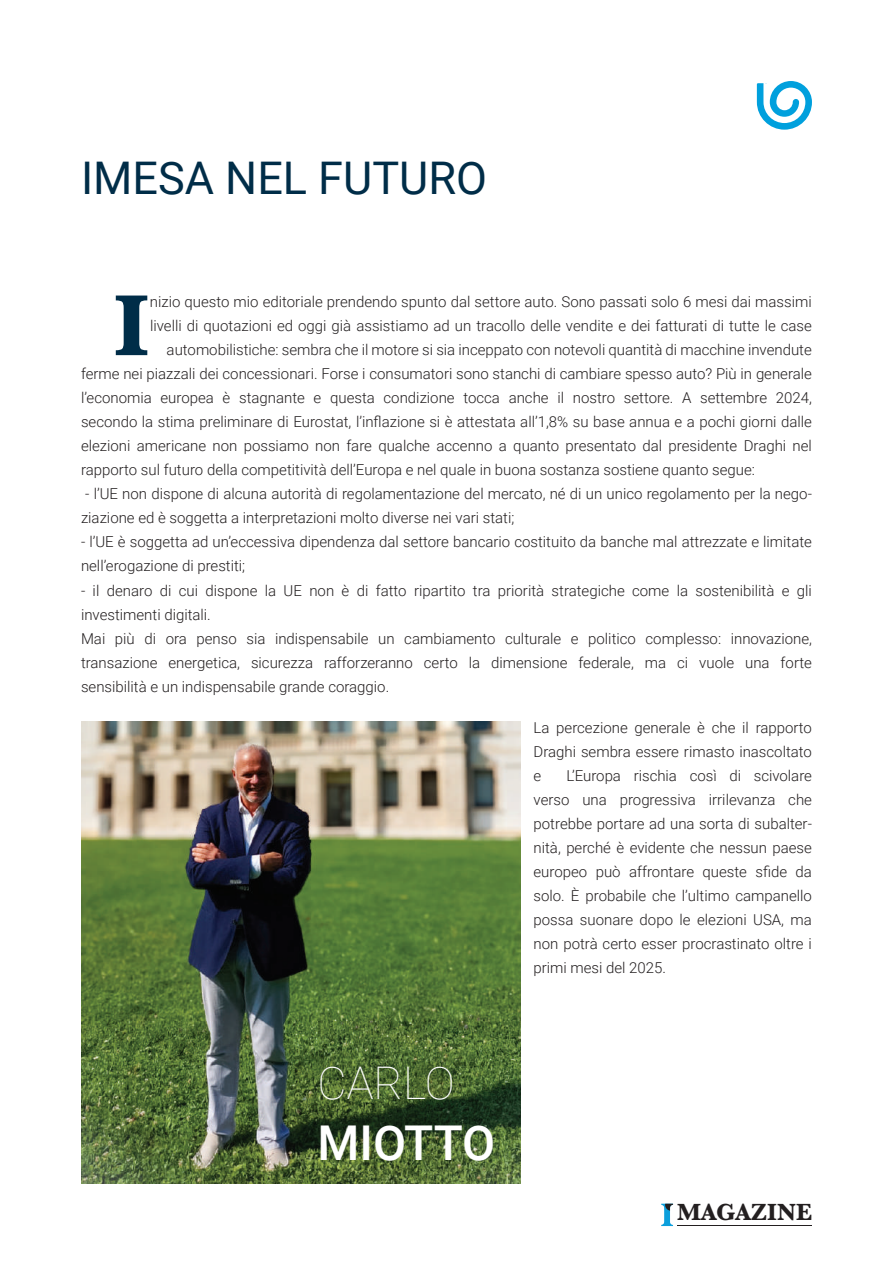
<style>
.page{position:relative;width:893px;height:1263px;background:#fff}
.page>*{position:absolute;margin:0;border:0;box-sizing:border-box;transform-origin:0 0}
.t1{font:700 90px "Baskerville";color:#002d48}
.t2{font:500 48px "Roboto";color:#fff}
.t3{font:45px "Roboto";color:#002d48}
.t4{font:100 45px "Roboto";color:#fff}
.t5{font:700 24.3px "Baskerville";color:#231f20}
.t6{font:300 15px/24px "Roboto";color:#231f20}
</style>
<div class="page">
<img style="left:81px;top:721px;width:439px;height:462px">
<hr style="left:678px;top:1225px;width:134px;height:1px;background:#231f20">
<svg style="left:661px;top:1204px;width:12px;height:22px"></svg>
<svg style="left:757px;top:81px;width:55px;height:49px"></svg>
<h3 class="t3" style="left:81px;top:146px;width:408px">IMESA NEL FUTURO</h3>
<h1 class="t1" style="left:113px;top:263px;width:38px">I</h1>
<p class="t6" style="left:150px;top:290px;width:663px">nizio questo mio editoriale prendendo spunto dal settore auto. Sono passati solo 6 mesi dai massimi</p>
<p class="t6" style="left:150px;top:314px;width:663px">livelli di quotazioni ed oggi già assistiamo ad un tracollo delle vendite e dei fatturati di tutte le case</p>
<p class="t6" style="left:167px;top:338px;width:647px">automobilistiche: sembra che il motore si sia inceppato con notevoli quantità di macchine invendute</p>
<p class="t6" style="left:81px;top:362px;width:732px">ferme nei piazzali dei concessionari. Forse i consumatori sono stanchi di cambiare spesso auto? Più in generale</p>
<p class="t6" style="left:81px;top:386px;width:732px">l’economia europea è stagnante e questa condizione tocca anche il nostro settore. A settembre 2024,</p>
<p class="t6" style="left:81px;top:410px;width:732px">secondo la stima preliminare di Eurostat, l’inflazione si è attestata all’1,8% su base annua e a pochi giorni dalle</p>
<p class="t6" style="left:81px;top:434px;width:732px">elezioni americane non possiamo non fare qualche accenno a quanto presentato dal presidente Draghi nel</p>
<p class="t6" style="left:81px;top:458px;width:675px">rapporto sul futuro della competitività dell’Europa e nel quale in buona sostanza sostiene quanto segue:</p>
<p class="t6" style="left:81px;top:482px;width:732px">- l’UE non dispone di alcuna autorità di regolamentazione del mercato, né di un unico regolamento per la nego&shy;ziazione ed è soggetta a interpretazioni molto diverse nei vari stati;</p>
<p class="t6" style="left:81px;top:530px;width:732px">- l’UE è soggetta ad un’eccessiva dipendenza dal settore bancario costituito da banche mal attrezzate e limitate nell’erogazione di prestiti;</p>
<p class="t6" style="left:81px;top:578px;width:732px">- il denaro di cui dispone la UE non è di fatto ripartito tra priorità strategiche come la sostenibilità e gli investimenti digitali.<br>Mai più di ora penso sia indispensabile un cambiamento culturale e politico complesso: innovazione, transazione energetica, sicurezza rafforzeranno certo la dimensione federale, ma ci vuole una forte sensibilità e un indispensabile grande coraggio.</p>
<h3 class="t4" style="left:318px;top:1052px;width:139px">CARLO</h3>
<h2 class="t2" style="left:318px;top:1109px;width:179px">MIOTTO</h2>
<p class="t6" style="left:534px;top:715px;width:280px;text-align:justify">La percezione generale è che il rapporto Draghi sembra essere rimasto inascoltato e</p>
<p class="t6" style="left:534px;top:763px;width:280px;text-align:justify;text-indent:33px">L’Europa rischia così di scivolare verso una progressiva irrilevanza che potrebbe portare ad una sorta di subalter&shy;nità, perché è evidente che nessun paese europeo può affrontare queste sfide da solo. È probabile che l’ultimo campanello possa suonare dopo le elezioni USA, ma non potrà certo esser procrastinato oltre i primi mesi del 2025.</p>
<h3 class="t5" style="left:677px;top:1195px;width:137px">MAGAZINE</h3>
</div>
